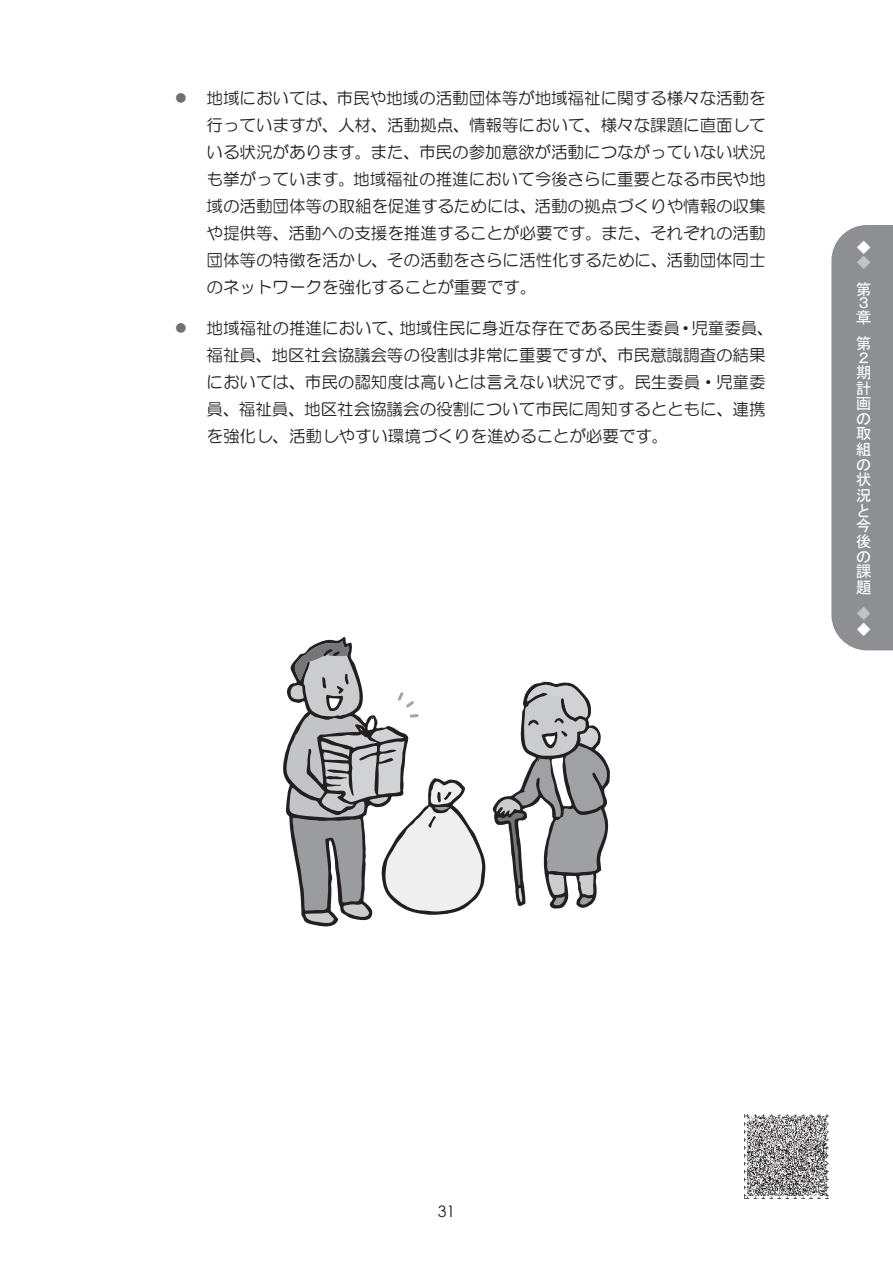
<style>
.page{position:relative;width:893px;height:1263px;background:#fff}
.page>*{position:absolute;margin:0;border:0;box-sizing:border-box;transform-origin:0 0}
.t1{font:16.5px/27px "HG Maru Gothic MPRO";color:#231f20;text-align:justify}
.t2{font:15.9px/15.6px "MS P Gothic";color:#fff}
.t3{font:15.9px "Century Gothic";color:#231f20}
.t4{font:15.9px "MS P Gothic";color:#c2c3c6}
.s1{color:#6f7073}
</style>
<div class="page">
<div style="left:831px;top:225px;width:62px;height:425px;background:#8d8f92"></div>
<img style="left:744px;top:1114px;width:85px;height:85px">
<svg style="left:283px;top:637px;width:327px;height:289px"></svg>
<p class="t1" style="left:206px;top:85px;width:561px;text-indent:-31px"><span class="s1">●</span> 地域においては、市民や地域の活動団体等が地域福祉に関する様々な活動を行っていますが、人材、活動拠点、情報等において、様々な課題に直面している状況があります。また、市民の参加意欲が活動につながっていない状況も挙がっています。地域福祉の推進において今後さらに重要となる市民や地域の活動団体等の取組を促進するためには、活動の拠点づくりや情報の収集や提供等、活動への支援を推進することが必要です。また、それぞれの活動団体等の特徴を活かし、その活動をさらに活性化するために、活動団体同士のネットワークを強化することが重要です。</p>
<p class="t1" style="left:206px;top:314px;width:569px;text-align:left;text-indent:-31px"><span class="s1">●</span> 地域福祉の推進において、地域住民に身近な存在である民生委員・児童委員、福祉員、地区社会協議会等の役割は非常に重要ですが、市民意識調査の結果においては、市民の認知度は高いとは言えない状況です。民生委員・児童委員、福祉員、地区社会協議会の役割について市民に周知するとともに、連携を強化し、活動しやすい環境づくりを進めることが必要です。</p>
<p class="t2" style="left:856px;top:239px;width:16px">◆</p>
<p class="t4" style="left:856px;top:255px;width:16px">◆</p>
<p class="t2" style="left:856px;top:281px;width:16px">第<br>３</p>
<p class="t2" style="left:856px;top:304px;width:16px;line-height:26.1px">章第</p>
<p class="t2" style="left:856px;top:353px;width:16px;line-height:12.6px">２期</p>
<p class="t2" style="left:856px;top:380px;width:16px;text-align:justify">計画の</p>
<p class="t2" style="left:856px;top:425px;width:16px;text-align:justify">取組の</p>
<p class="t2" style="left:856px;top:471px;width:16px">状況と今後の</p>
<p class="t2" style="left:856px;top:563px;width:17px">課題</p>
<p class="t4" style="left:856px;top:605px;width:16px">◆</p>
<p class="t2" style="left:856px;top:621px;width:16px">◆</p>
<p class="t3" style="left:438px;top:1200px;width:19px">31</p>
</div>
